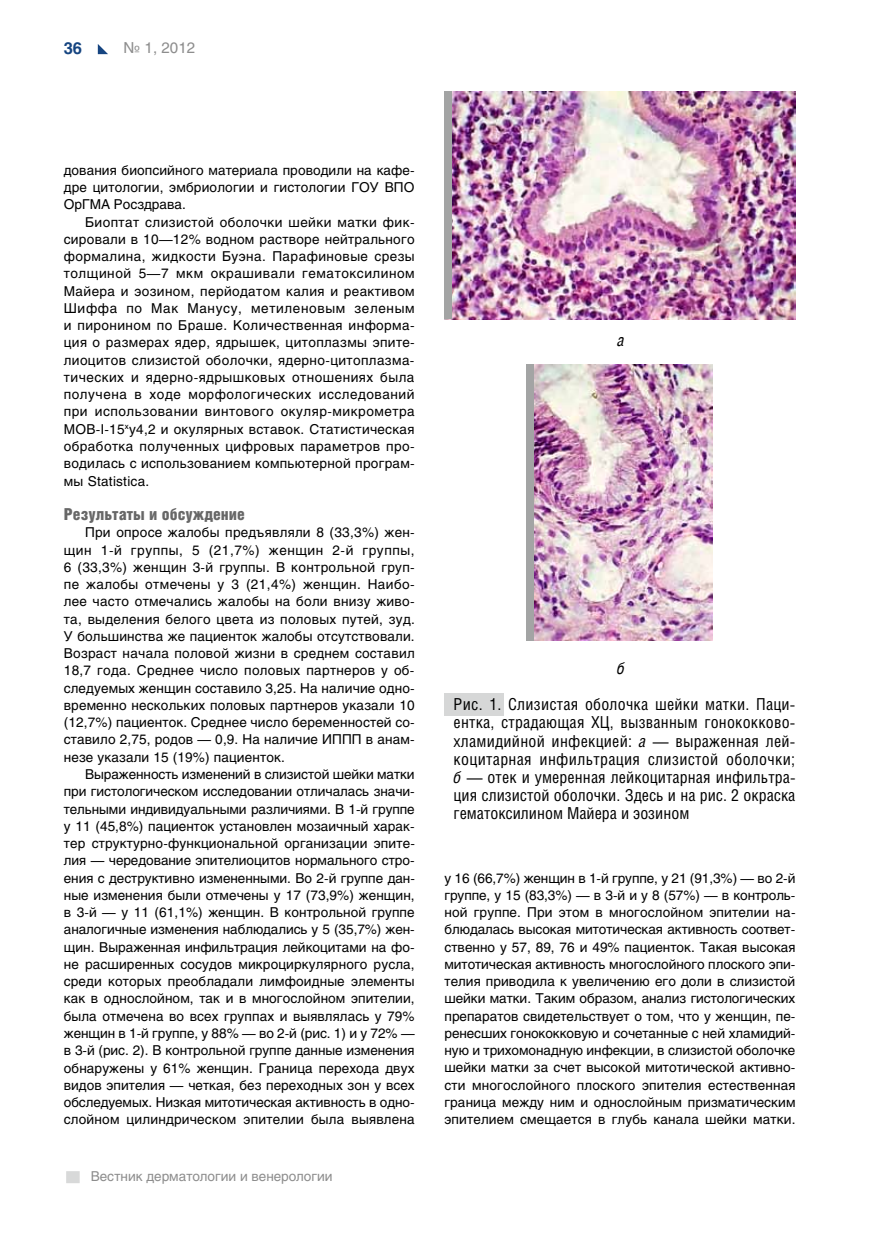
<style>
.page{position:relative;width:872px;height:1234px;background:#fff}
.page>*{position:absolute;margin:0;border:0;box-sizing:border-box;transform-origin:0 0}
.t1{font:16.5px/18.1px "Helios Cond C";color:#000;text-align:justify}
.t2{font:16.5px "Helios Cond Black C";color:#676767}
.t3{font:700 16.5px "Helios C";color:#164581}
.t4{font:italic 16.5px "Helios Cond";color:#000}
.t5{font:15px "Helios C";color:#8d8d8d}
.t6{font:13.5px/17.2px "Helios C";letter-spacing:.005em;color:#000;text-align:justify}
.t7{font:13.5px "Helios C";color:#8d8d8d}
.s1{font-style:italic}
</style>
<div class="page">
<div style="left:66px;top:1170px;width:14px;height:12px;background:#d8d9d9"></div>
<svg style="left:98px;top:44px;width:10px;height:10px"></svg>
<img style="left:452px;top:91px;width:343px;height:228px">
<img style="left:534px;top:364px;width:178px;height:276px">
<div style="left:444px;top:693px;width:59px;height:22px;background:#d6d7d7"></div>
<div style="left:444px;top:91px;width:8px;height:228px;background:#a3a4a4"></div>
<div style="left:526px;top:364px;width:8px;height:276px;background:#a3a4a4"></div>
<p class="t3" style="left:64px;top:38px;width:20px">36</p>
<p class="t5" style="left:124px;top:39px;width:73px">№ 1, 2012</p>
<p class="t6" style="left:64px;top:161px;width:352px">дования биопсийного материала проводили на кафе&shy;дре цитологии, эмбриологии и гистологии ГОУ ВПО ОрГМА Росздрава.</p>
<p class="t6" style="left:64px;top:213px;width:352px;text-indent:21px">Биоптат слизистой оболочки шейки матки фик&shy;сировали в 10—12% водном растворе нейтрального формалина, жидкости Буэна. Парафиновые срезы толщиной 5—7 мкм окрашивали гематоксилином Майера и эозином, перйодатом калия и реактивом Шиффа по Мак Манусу, метиленовым зеленым и пиронином по Браше. Количественная информа&shy;ция о размерах ядер, ядрышек, цитоплазмы эпите&shy;лиоцитов слизистой оболочки, ядерно-цитоплазма&shy;тических и ядерно-ядрышковых отношениях была получена в ходе морфологических исследований при использовании винтового окуляр-микрометра МОВ-I-15<sup>х</sup>у4,2 и окулярных вставок. Статистическая обработка полученных цифровых параметров про&shy;водилась с использованием компьютерной програм&shy;мы Statistica.</p>
<p class="t2" style="left:64px;top:504px;width:183px">Результаты и обсуждение</p>
<p class="t6" style="left:64px;top:523px;width:352px;text-indent:21px">При опросе жалобы предъявляли 8 (33,3%) жен&shy;щин 1-й группы, 5 (21,7%) женщин 2-й группы, 6 (33,3%) женщин 3-й группы. В контрольной груп&shy;пе жалобы отмечены у 3 (21,4%) женщин. Наибо&shy;лее часто отмечались жалобы на боли внизу живо&shy;та, выделения белого цвета из половых путей, зуд.<br>У большинства же пациенток жалобы отсутствовали.<br>Возраст начала половой жизни в среднем составил 18,7 года. Среднее число половых партнеров у об&shy;следуемых женщин составило 3,25. На наличие одно&shy;временно нескольких половых партнеров указали 10 (12,7%) пациенток. Среднее число беременностей со&shy;ставило 2,75, родов — 0,9. На наличие ИППП</p>
<p class="t6" style="left:366px;top:730px;width:50px">в анам-</p>
<p class="t6" style="left:64px;top:748px;width:222px">незе указали 15 (19%) пациенток.</p>
<p class="t6" style="left:85px;top:765px;width:331px">Выраженность изменений в слизистой шейки матки</p>
<p class="t6" style="left:64px;top:782px;width:352px">при гистологическом исследовании отличалась значи-</p>
<p class="t6" style="left:64px;top:799px;width:352px">тельными индивидуальными различиями. В 1-й группе</p>
<p class="t6" style="left:64px;top:817px;width:352px">у 11 (45,8%) пациенток установлен мозаичный харак-</p>
<p class="t6" style="left:64px;top:834px;width:352px">тер структурно-функциональной организации эпите-</p>
<p class="t6" style="left:64px;top:851px;width:352px">лия — чередование эпителиоцитов нормального стро-</p>
<p class="t6" style="left:64px;top:868px;width:352px">ения с деструктивно измененными. Во 2-й группе дан-</p>
<p class="t6" style="left:64px;top:886px;width:352px">ные изменения были отмечены у 17 (73,9%) женщин,</p>
<p class="t6" style="left:64px;top:903px;width:352px">в 3-й — у 11 (61,1%) женщин. В контрольной группе</p>
<p class="t6" style="left:64px;top:920px;width:352px">аналогичные изменения наблюдались у 5 (35,7%) жен-</p>
<p class="t6" style="left:64px;top:937px;width:352px">щин. Выраженная инфильтрация лейкоцитами на фо-</p>
<p class="t6" style="left:64px;top:955px;width:352px">не расширенных сосудов микроциркулярного русла,</p>
<p class="t6" style="left:64px;top:972px;width:352px">среди которых преобладали лимфоидные элементы</p>
<p class="t6" style="left:64px;top:989px;width:352px">как в однослойном, так и в многослойном эпителии,</p>
<p class="t6" style="left:64px;top:1006px;width:352px">была отмечена во всех группах и выявлялась у 79%</p>
<p class="t6" style="left:64px;top:1024px;width:352px">женщин в 1-й группе, у 88% — во 2-й (рис. 1) и у 72% —</p>
<p class="t6" style="left:64px;top:1041px;width:352px">в 3-й (рис. 2). В контрольной группе данные изменения</p>
<p class="t6" style="left:64px;top:1058px;width:352px">обнаружены у 61% женщин. Граница перехода двух</p>
<p class="t6" style="left:64px;top:1075px;width:352px">видов эпителия — четкая, без переходных зон у всех</p>
<p class="t6" style="left:64px;top:1093px;width:352px">обследуемых. Низкая митотическая активность в одно-</p>
<p class="t6" style="left:64px;top:1110px;width:352px">слойном цилиндрическом эпителии была выявлена</p>
<p class="t7" style="left:91px;top:1168px;width:243px">Вестник дерматологии и венерологии</p>
<p class="t4" style="left:616px;top:331px;width:9px">а</p>
<p class="t4" style="left:616px;top:659px;width:9px">б</p>
<p class="t1" style="left:453px;top:694px;width:343px">Рис. 1. Слизистая оболочка шейки матки. Паци&shy;ентка, страдающая ХЦ, вызванным гонококково&shy;хламидийной инфекцией: <span class="s1">а</span> — выраженная лей&shy;коцитарная инфильтрация слизистой оболочки; <span class="s1">б</span> — отек и умеренная лейкоцитарная инфильтра&shy;ция слизистой оболочки. Здесь и на рис. 2 окраска гематоксилином Майера и эозином</p>
<p class="t6" style="left:444px;top:868px;width:353px">у 16 (66,7%) женщин в 1-й группе, у 21 (91,3%) — во 2-й группе, у 15 (83,3%) — в 3-й и у 8 (57%) — в контроль&shy;ной группе. При этом в многослойном эпителии на&shy;блюдалась высокая митотическая активность соответ&shy;ственно у 57, 89, 76 и 49% пациенток. Такая высокая митотическая активность многослойного плоского эпи&shy;телия приводила к увеличению его доли в слизистой шейки матки. Таким образом, анализ гистологических препаратов свидетельствует о том, что у женщин, пе&shy;ренесших гонококковую и сочетанные с ней хламидий&shy;ную и трихомонадную инфекции, в слизистой оболочке шейки матки за счет высокой митотической активно&shy;сти многослойного плоского эпителия естественная граница между ним и однослойным призматическим эпителием смещается в глубь канала шейки матки.</p>
</div>
